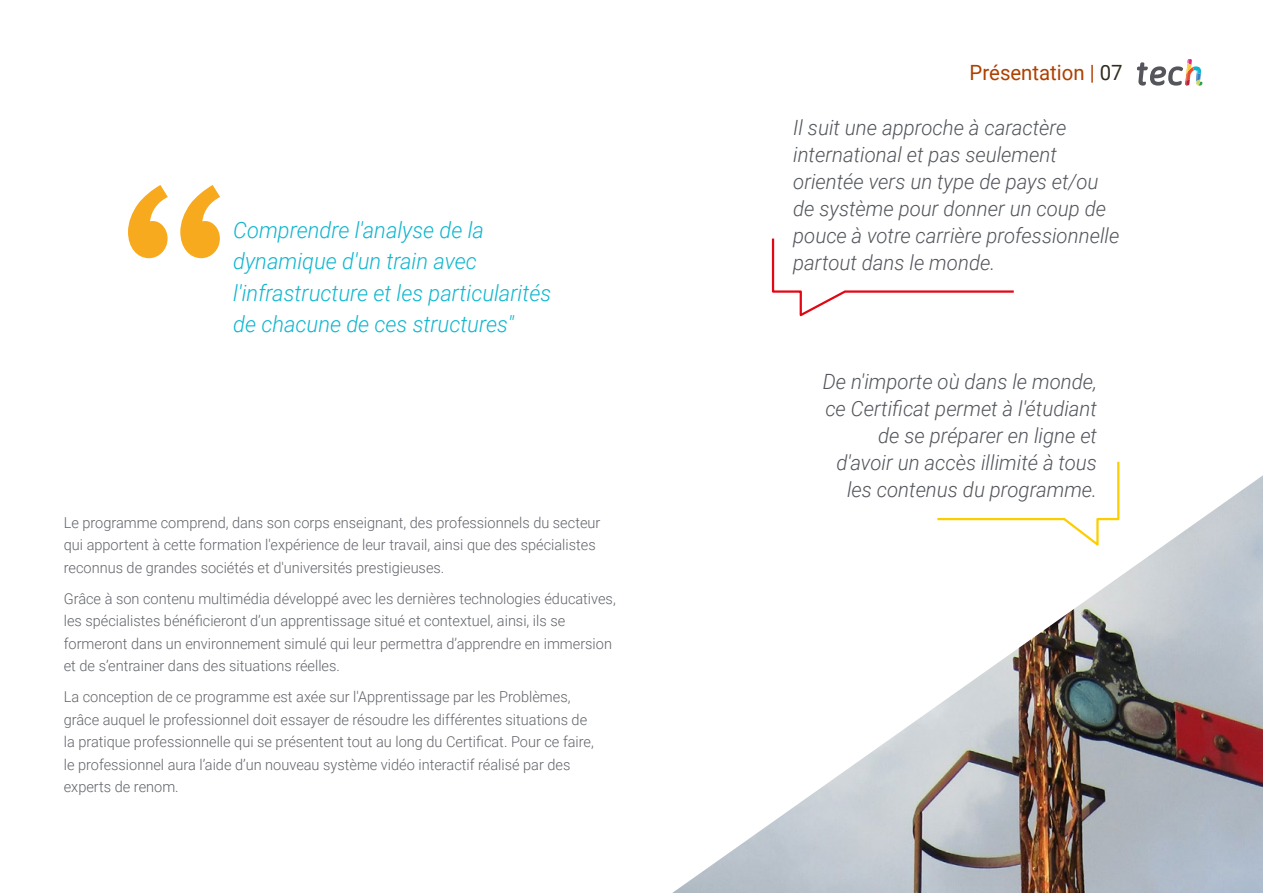
<style>
.page{position:relative;width:1263px;height:893px;background:#fff}
.page>*{position:absolute;margin:0;border:0;box-sizing:border-box;transform-origin:0 0}
.t1{font:italic 300 22.5px/31.5px "Roboto";color:#0fb6cf}
.t2{font:italic 300 21px/27px "Roboto";color:#52555b;text-align:right}
.t3{font:21px "Roboto";color:#ae4000}
.t4{font:300 15px/22.5px "Roboto";color:#61646a}
.s1{color:#312e20}
</style>
<div class="page">
<img style="left:672px;top:475px;width:591px;height:418px">
<svg style="left:1137px;top:59px;width:65px;height:27px"></svg>
<svg style="left:128px;top:185px;width:92px;height:73px"></svg>
<svg style="left:935px;top:461px;width:185px;height:88px"></svg>
<svg style="left:771px;top:238px;width:243px;height:79px"></svg>
<h1 class="t1" style="left:233px;top:213px;width:319px">Comprendre l'analyse de la dynamique d'un train avec l'infrastructure et les particularités de chacune de ces structures"</h1>
<p class="t4" style="left:64px;top:511px;width:538px">Le programme comprend, dans son corps enseignant, des professionnels du secteur qui apportent à cette formation l'expérience de leur travail, ainsi que des spécialistes reconnus de grandes sociétés et d'universités prestigieuses.</p>
<p class="t4" style="left:64px;top:587px;width:553px">Grâce à son contenu multimédia développé avec les dernières technologies éducatives, les spécialistes bénéficieront d’un apprentissage situé et contextuel, ainsi, ils se formeront dans un environnement simulé qui leur permettra d’apprendre en immersion et de s’entrainer dans des situations réelles.</p>
<p class="t4" style="left:64px;top:685px;width:532px">La conception de ce programme est axée sur l'Apprentissage par les Problèmes, grâce auquel le professionnel doit essayer de résoudre les différentes situations de la pratique professionnelle qui se présentent tout au long du Certificat. Pour ce faire, le professionnel aura l’aide d’un nouveau système vidéo interactif réalisé par des experts de renom.</p>
<h2 class="t3" style="left:970px;top:57px;width:155px">Présentation | <span class="s1">07</span></h2>
<h2 class="t2" style="left:793px;top:114px;width:328px;text-align:left">Il suit une approche à caractère international et pas seulement orientée vers un type de pays et/ou de système pour donner un coup de pouce à votre carrière professionnelle partout dans le monde.</h2>
<h2 class="t2" style="left:823px;top:368px;width:276px">De n'importe où dans le monde, ce Certificat permet à l'étudiant de se préparer en ligne et d'avoir un accès illimité à tous les contenus du programme.</h2>
</div>
